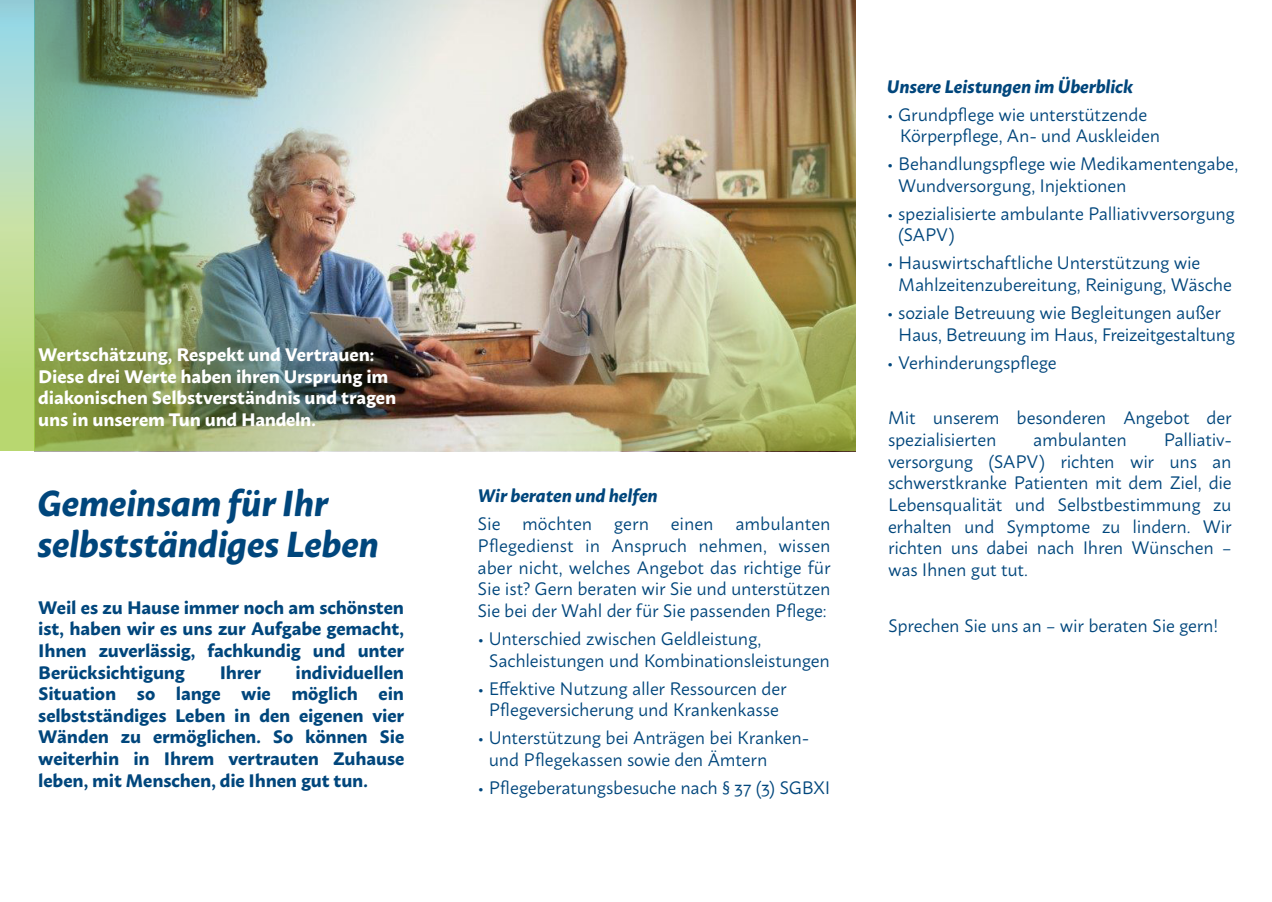
<style>
.page{position:relative;width:1272px;height:902px;background:#fff}
.page>*{position:absolute;margin:0;border:0;box-sizing:border-box;transform-origin:0 0}
.t1{font:italic 700 36px/40.5px "Macho";letter-spacing:-.01em;color:#00467c}
.t2{font:18px/21.6px "Macho";letter-spacing:-.01em;color:#00467c}
.t3{font:700 18px/21.6px "Macho";letter-spacing:-.01em;color:#00467c;text-align:justify}
.t4{font:700 18px/21.6px "Macho";letter-spacing:-.01em;color:#fff}
.t5{font:italic 700 18px "Macho";letter-spacing:-.005em;color:#00467c}
</style>
<div class="page">
<svg style="left:0;top:0;width:34px;height:451px;background:#b6dba8"></svg>
<img style="left:34px;top:0;width:821px;height:451px">
<p class="t4" style="left:38px;top:342px;width:359px">Wertschätzung, Respekt und Vertrauen:<br>Diese drei Werte haben ihren Ursprung im diakonischen Selbstverständnis und tragen uns in unserem Tun und Handeln.</p>
<p class="t1" style="left:37px;top:480px;width:343px">Gemeinsam für Ihr selbstständiges Leben</p>
<p class="t3" style="left:38px;top:594px;width:367px">Weil es zu Hause immer noch am schönsten ist, haben wir es uns zur Aufgabe gemacht, Ihnen zuverlässig, fachkundig und unter Berücksichtigung</p>
<p class="t3" style="left:38px;top:659px;width:367px;text-indent:257px">individuellen Situation so lange wie möglich ein selbstständiges Leben in den eigenen vier Wänden zu ermöglichen. So können Sie weiterhin in Ihrem vertrauten Zuhause leben, mit Menschen, die Ihnen gut tun.</p>
<p class="t3" style="left:220px;top:659px;width:43px">Ihrer</p>
<p class="t5" style="left:477px;top:480px;width:182px">Wir beraten und helfen</p>
<p class="t2" style="left:477px;top:511px;width:354px;text-align:justify">Sie möchten gern einen ambulanten Pflegedienst in Anspruch nehmen, wissen aber nicht, welches Angebot das richtige für Sie ist? Gern beraten wir Sie und unterstützen Sie bei der Wahl der für Sie passenden Pflege:</p>
<p class="t2" style="left:489px;top:626px;width:343px;text-indent:-11px">• Unterschied zwischen Geldleistung,<br>Sachleistungen und Kombinationsleistungen</p>
<p class="t2" style="left:477px;top:675px;width:310px;text-align:center">• Effektive Nutzung aller Ressourcen der<br>Pflegeversicherung und Krankenkasse</p>
<p class="t2" style="left:489px;top:725px;width:322px;text-indent:-11px">• Unterstützung bei Anträgen bei Kranken&shy;und Pflegekassen sowie den Ämtern</p>
<p class="t2" style="left:477px;top:774px;width:354px">• Pflegeberatungsbesuche nach § 37 (3) SGBXI</p>
<p class="t5" style="left:887px;top:70px;width:248px">Unsere Leistungen im Überblick</p>
<p class="t2" style="left:899px;top:102px;width:262px;text-indent:-13px">• Grundpflege wie unterstützende<br>Körperpflege, An- und Auskleiden</p>
<p class="t2" style="left:898px;top:151px;width:341px;text-indent:-11px">• Behandlungspflege wie Medikamentengabe,<br>Wundversorgung, Injektionen</p>
<p class="t2" style="left:898px;top:201px;width:338px;text-indent:-11px">• spezialisierte ambulante Palliativversorgung (SAPV)</p>
<p class="t2" style="left:898px;top:250px;width:335px;text-indent:-11px">• Hauswirtschaftliche Unterstützung wie<br>Mahlzeitenzubereitung, Reinigung, Wäsche</p>
<p class="t2" style="left:898px;top:300px;width:338px;text-indent:-11px">• soziale Betreuung wie Begleitungen außer<br>Haus, Betreuung im Haus, Freizeitgestaltung</p>
<p class="t2" style="left:887px;top:349px;width:171px">• Verhinderungspflege</p>
<p class="t2" style="left:888px;top:405px;width:345px">Mit unserem besonderen Angebot der spezialisierten</p>
<p class="t2" style="left:888px;top:427px;width:345px;text-align:justify;text-indent:276px">Palliativ&shy;versorgung (SAPV) richten wir uns an schwerstkranke Patienten mit dem Ziel, die Lebensqualität und Selbstbestimmung zu erhalten und Symptome zu lindern. Wir richten uns dabei nach Ihren Wünschen – was Ihnen gut tut.</p>
<p class="t2" style="left:888px;top:612px;width:331px">Sprechen Sie uns an – wir beraten Sie gern!</p>
<p class="t2" style="left:1033px;top:427px;width:95px">ambulanten</p>
</div>
